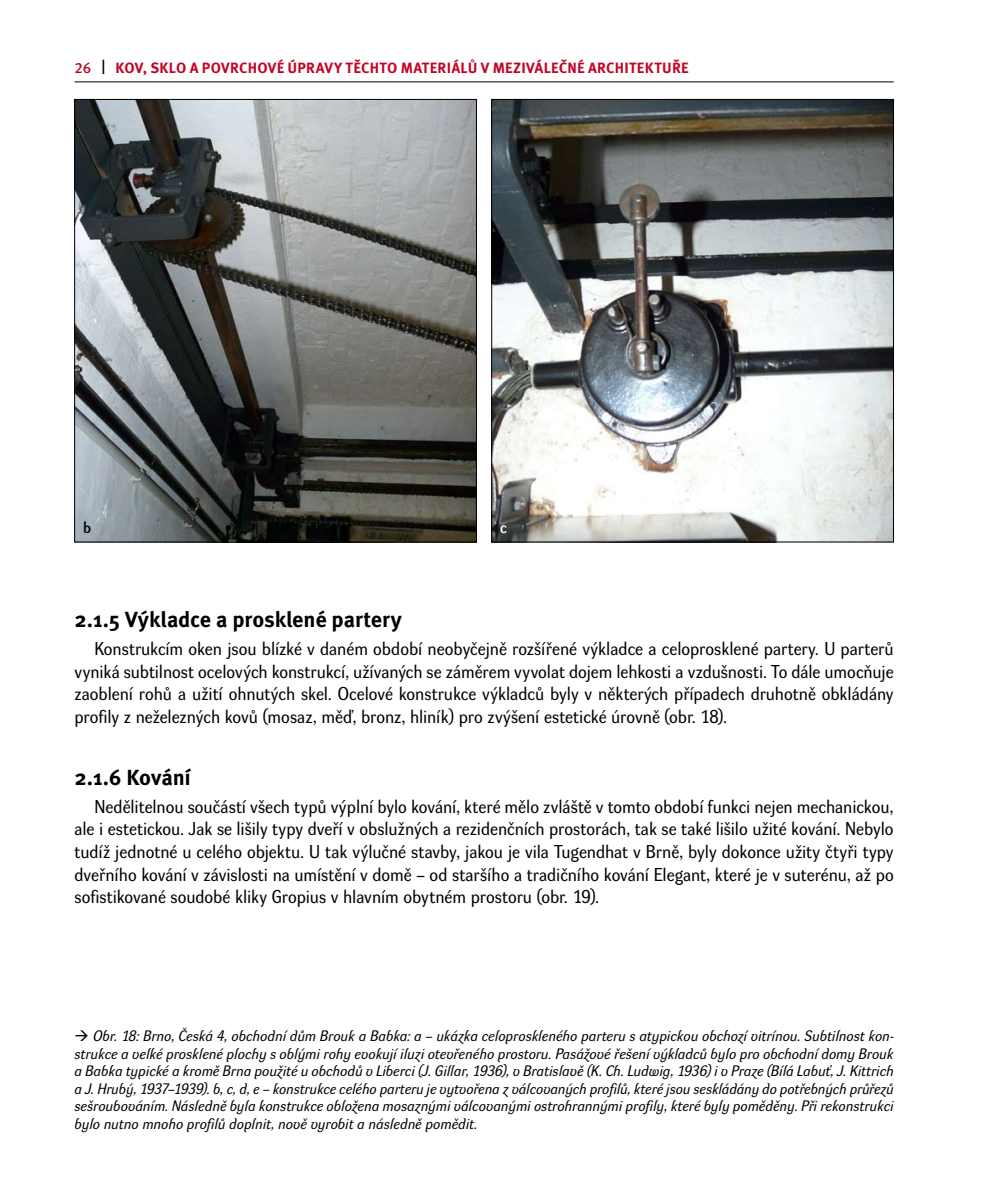
<style>
.page{position:relative;width:993px;height:1191px;background:#fff}
.page>*{position:absolute;margin:0;border:0;box-sizing:border-box;transform-origin:0 0}
.t1{font:700 21.88px "Meta Pro";letter-spacing:-.005em;color:#000}
.t2{font:18.2px/22.6px "Dyna Grotesk R";color:#000;text-align:justify}
.t3{font:15.75px "Dyna Grotesk D";color:#000}
.t4{font:15.75px "Dyna Grotesk D";color:#fff}
.t5{font:italic 14.88px/17.5px "Dyna Grotesk R";letter-spacing:.01em;color:#000;text-align:justify}
.t6{font:700 14.88px "Meta Pro";letter-spacing:.015em;color:#c10524}
.s1{font-weight:500}
.s2{font-weight:500;color:#000}
</style>
<div class="page">
<hr style="left:74px;top:81px;width:819px;height:1px;background:#000">
<img style="left:76px;top:101px;width:398px;height:439px">
<img style="left:493px;top:101px;width:398px;height:439px">
<p class="t6" style="left:74px;top:58px;width:125px"><span class="s1">26</span> <span class="s2">|</span> KOV, SKLO APOVR</p>
<p class="t6" style="left:239px;top:58px;width:59px">CHOVÉ ÚPRAV</p>
<p class="t6" style="left:334px;top:58px;width:77px">Y TĚCHTO MAT</p>
<p class="t6" style="left:429px;top:58px;width:260px">ERIÁLŮ VM EZIVÁLEČNÉ ARCHITEKTUŘE</p>
<p class="t3" style="left:83px;top:518px;width:10px">b</p>
<p class="t4" style="left:500px;top:518px;width:8px">c</p>
<p class="t1" style="left:74px;top:605px;width:329px">2.1.5 VÝKLADCE A PROSKLENÉ PARTERY</p>
<p class="t2" style="left:74px;top:638px;width:820px;text-indent:20px">Konstrukcím oken jsou blízké v daném období neobyčejně rozšířené výkladce a celoprosklené partery. U parterů vyniká subtilnost ocelových konstrukcí, užívaných se záměrem vyvolat dojem lehkosti a vzdušnosti. To dále umocňuje zaoblení rohů a užití ohnutých skel. Ocelové konstrukce výkladců byly v některých případech druhotně obkládány profily z neželezných kovů (mosaz, měď, bronz, hliník) pro zvýšení estetické úrovně (obr. 18).</p>
<p class="t1" style="left:74px;top:763px;width:118px">2.1.6 KOVÁNÍ</p>
<p class="t2" style="left:74px;top:796px;width:820px;text-indent:20px">Nedělitelnou součástí všech typů výplní bylo kování, které mělo zvláště v tomto období funkci nejen mechanickou, ale i estetickou. Jak se lišily typy dveří v obslužných a rezidenčních prostorách, tak se také lišilo užité kování. Nebylo tudíž jednotné u celého objektu. U tak výlučné stavby, jakou je vila Tugendhat v Brně, byly dokonce užity čtyři typy dveřního kování v závislosti na umístění v domě – od staršího a tradičního kování Elegant, které je v suterénu, až po sofistikované soudobé kliky Gropius v hlavním obytném prostoru (obr. 19).</p>
<p class="t5" style="left:74px;top:1028px;width:820px">→ Obr. 18: Brno, Česká 4, obchodní dům Brouk a Babka: a – ukázka celoproskleného parteru s atypickou obchozí vitrínou. Subtilnost kon‑ strukce a velké prosklené plochy s oblými rohy evokují iluzi otevřeného prostoru. Pasážové řešení výkladců bylo pro obchodní domy Brouk a Babka typické a kromě Brna použité u obchodů v Liberci (J. Gillar, 1936), v Bratislavě (K. Ch. Ludwig, 1936) i v Praze (Bílá Labuť, J. Kittrich a J. Hrubý, 1937–1939). b, c, d, e – konstrukce celého parteru je vytvořena z válcovaných profilů, které jsou seskládány do potřebných průřezů sešroubováním. Následně byla konstrukce obložena mosaznými válcovanými ostrohrannými profily, které byly poměděny. Při rekonstrukci bylo nutno mnoho profilů doplnit, nově vyrobit a následně pomědit.</p>
</div>
